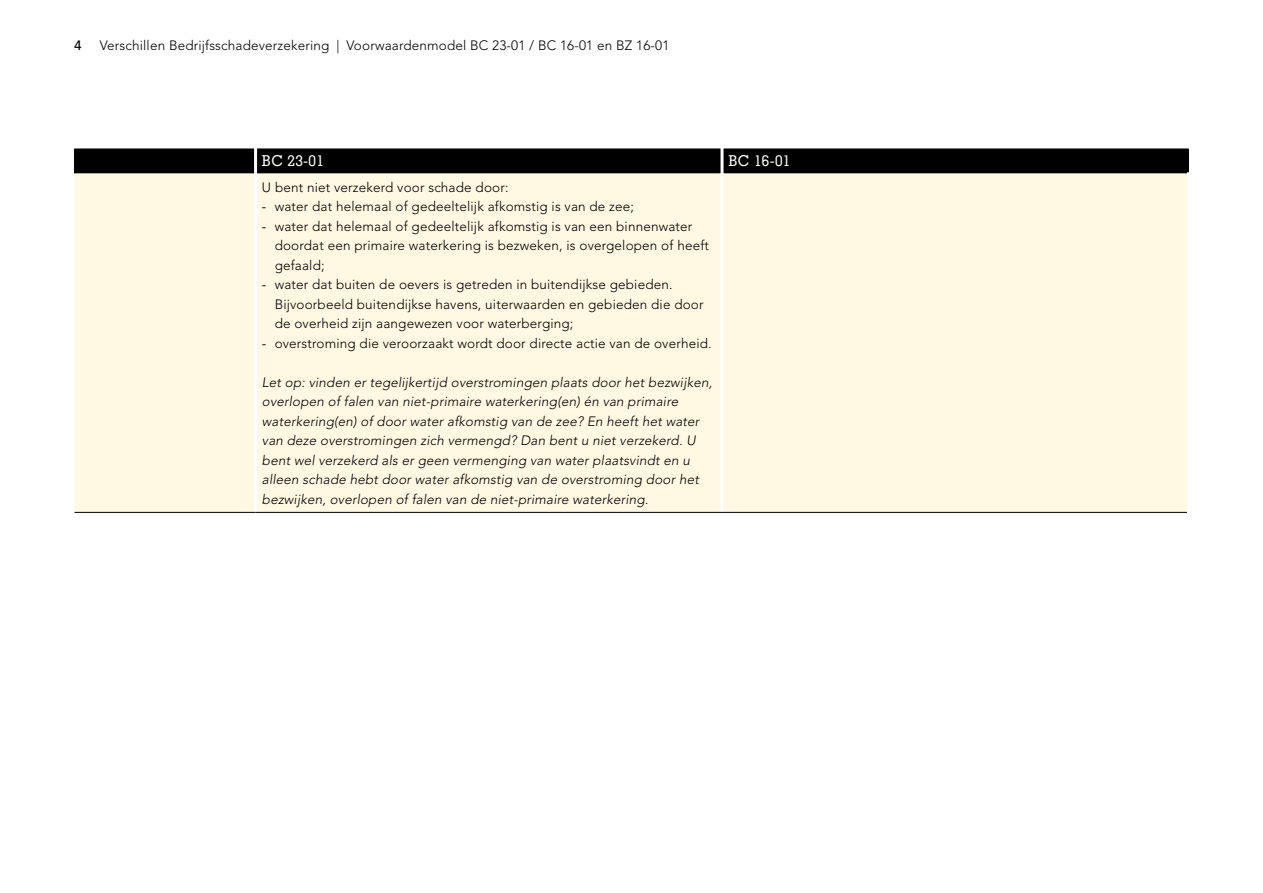
<style>
.page{position:relative;width:1263px;height:893px;background:#fff}
.page>*{position:absolute;margin:0;border:0;box-sizing:border-box;transform-origin:0 0}
.t1{font:500 15px "Memphis LT Std";letter-spacing:.025em;color:#fff}
.t2{font:300 13.5px/19.5px "Avenir LT Std";letter-spacing:.01em;color:#000}
.t3{font:italic 300 13.5px/19.5px "Avenir LT Std";letter-spacing:.01em;color:#000}
.t4{font:500 13.5px "Avenir LT Std";color:#000}
.s1{font-weight:400}
</style>
<div class="page">
<div style="left:74px;top:173px;width:1113px;height:339px;background:#fff8e3"></div>
<div style="left:74px;top:149px;width:1115px;height:24px;background:#000"></div>
<hr style="left:254px;top:149px;width:3px;height:24px;background:#fff">
<hr style="left:720px;top:149px;width:3px;height:24px;background:#fff">
<hr style="left:75px;top:172px;width:179px;height:1px;background:#000">
<hr style="left:257px;top:172px;width:463px;height:1px;background:#000">
<hr style="left:723px;top:172px;width:464px;height:1px;background:#000">
<hr style="left:254px;top:173px;width:3px;height:339px;background:#fff">
<hr style="left:720px;top:173px;width:3px;height:339px;background:#fff">
<hr style="left:74px;top:512px;width:182px;height:1px;background:#000">
<hr style="left:256px;top:512px;width:466px;height:1px;background:#000">
<hr style="left:722px;top:512px;width:465px;height:1px;background:#000">
<p class="t4" style="left:74px;top:37px;width:9px">4</p>
<p class="t2" style="left:100px;top:35px;width:571px">Verschillen Bedrijfsschadeverzekering | Voorwaardenmodel BC 23-01 / BC 16-01 en BZ 16-01</p>
<p class="t1" style="left:262px;top:152px;width:63px">BC 23-01</p>
<p class="t1" style="left:728px;top:152px;width:63px">BC 16-01</p>
<p class="t2" style="left:262px;top:177px;width:248px">U bent niet verzekerd voor schade door:</p>
<p class="t2" style="left:262px;top:197px;width:374px"><span class="s1">-</span> water dat helemaal of gedeeltelijk afkomstig is van de zee;</p>
<p class="t2" style="left:275px;top:216px;width:436px;text-indent:-13px"><span class="s1">-</span> water dat helemaal of gedeeltelijk afkomstig is van een binnenwater doordat een primaire waterkering is bezweken, is overgelopen of heeft gefaald;</p>
<p class="t2" style="left:275px;top:275px;width:430px;text-indent:-13px"><span class="s1">-</span> water dat buiten de oevers is getreden in buitendijkse gebieden.<br>Bijvoorbeeld buitendijkse havens, uiterwaarden en gebieden die door de overheid zijn aangewezen voor waterberging;</p>
<p class="t2" style="left:262px;top:333px;width:451px"><span class="s1">-</span> overstroming die veroorzaakt wordt door directe actie van de overheid.</p>
<p class="t3" style="left:262px;top:373px;width:452px">Let op: vinden er tegelijkertijd overstromingen plaats door het bezwijken, overlopen of falen van niet-primaire waterkering(en) én van primaire waterkering(en) of door water afkomstig van de zee? En heeft het water van deze overstromingen zich vermengd? Dan bent u niet verzekerd. U bent wel verzekerd als er geen vermenging van water plaatsvindt en u alleen schade hebt door water afkomstig van de overstroming door het bezwijken, overlopen of falen van de niet-primaire waterkering.</p>
</div>
